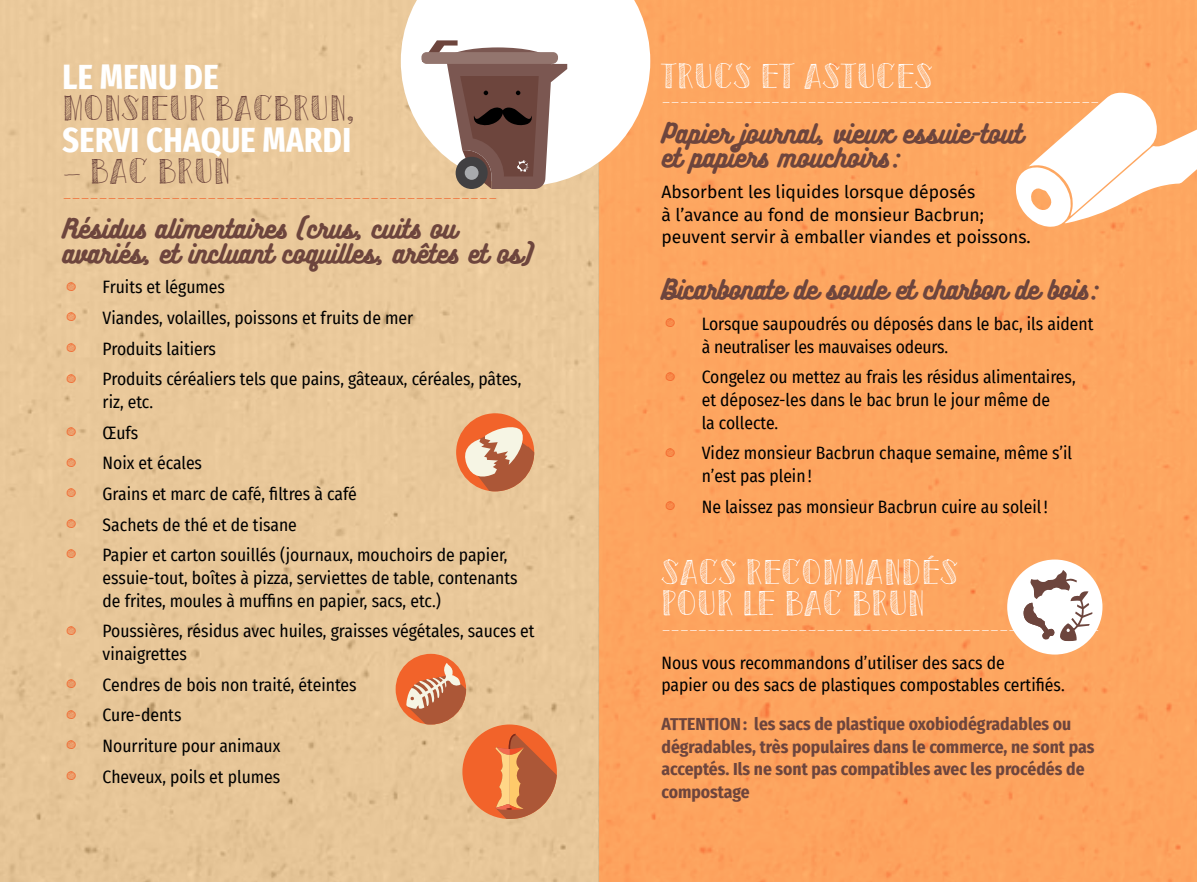
<style>
.page{position:relative;width:1197px;height:882px;background:#fff}
.page>*{position:absolute;margin:0;border:0;box-sizing:border-box;transform-origin:0 0}
.t1{font:35px/31.5px "Sketch Toronto";color:#fff}
.t2{font:700 extra-condensed 35px "Fira Sans";letter-spacing:.01em;color:#fff}
.t3{font:35px "Sketch Toronto";color:#6d453d}
.t4{font:32.9px "Sketch Toronto";color:#fff}
.t5{font:32.9px "Sketch Toronto";color:#f2632a}
.t6{font:24.5px/24.5px "Bukhari Script";color:#6d453d}
.t7{font:24.5px "Bukhari Script";letter-spacing:-.02em;color:#6d453d}
.t8{font:17.5px/22.8px "Fira Sans Condensed";color:#000}
.t9{font:700 17.5px/22.8px "Fira Sans Condensed";color:#6d453d}
.t10{font:17.5px/22.8px "Fira Sans";color:#000}
.s1{font-family:"Sketch Toronto";font-size:35px;color:#f2632a}
</style>
<div class="page">
<div style="left:598px;top:0;width:599px;height:882px;background:#fda660"></div>
<svg style="left:1016px;top:93px;width:181px;height:135px"></svg>
<div style="left:1007px;top:560px;width:96px;height:95px;background:#fff;border-radius:50%"></div>
<svg style="left:1023px;top:570px;width:69px;height:71px"></svg>
<div style="left:0;top:0;width:598px;height:882px;background:#eecd9f"></div>
<svg style="left:401px;top:0;width:249px;height:186px;fill:#fff"></svg>
<svg style="left:421px;top:40px;width:146px;height:149px;background:#a38c85"></svg>
<div style="left:462px;top:725px;width:95px;height:94px;background:#f2632a;border-radius:50%"></div>
<svg style="left:495px;top:734px;width:62px;height:86px"></svg>
<div style="left:396px;top:654px;width:70px;height:71px;background:#f2632a;border-radius:50%"></div>
<svg style="left:406px;top:663px;width:60px;height:62px"></svg>
<div style="left:456px;top:413px;width:78px;height:78px;background:#f2632a;border-radius:50%"></div>
<svg style="left:462px;top:424px;width:72px;height:67px"></svg>
<h1 class="t2" style="left:63px;top:47px;width:158px">LE MENU DE</h1>
<h1 class="t3" style="left:62px;top:90px;width:294px">MONSIEUR BACBRUN,</h1>
<h1 class="t2" style="left:63px;top:110px;width:290px">SERVI CHAQUE MARDI</h1>
<h1 class="t3" style="left:62px;top:153px;width:170px">– BAC BRUN</h1>
<h2 class="t5" style="left:62px;top:178px;width:436px">------------------------------------------------</h2>
<h3 class="t6" style="left:62px;top:218px;width:472px">Résidus alimentaires (crus, cuits ou avariés, et incluant coquilles, arêtes et os)</h3>
<p class="t8" style="left:62px;top:276px;width:164px"><span class="s1">•</span> Fruits et légumes</p>
<p class="t8" style="left:62px;top:306px;width:352px"><span class="s1">•</span> Viandes, volailles, poissons et fruits de mer</p>
<p class="t8" style="left:62px;top:337px;width:155px"><span class="s1">•</span> Produits laitiers</p>
<p class="t8" style="left:103px;top:367px;width:420px;text-indent:-40px"><span class="s1">•</span> Produits céréaliers tels que pains, gâteaux, céréales, pâtes, riz, etc.</p>
<p class="t8" style="left:62px;top:421px;width:77px"><span class="s1">•</span> Œufs</p>
<p class="t8" style="left:62px;top:451px;width:141px"><span class="s1">•</span> Noix et écales</p>
<p class="t8" style="left:62px;top:482px;width:296px"><span class="s1">•</span> Grains et marc de café, filtres à café</p>
<p class="t8" style="left:62px;top:513px;width:236px"><span class="s1">•</span> Sachets de thé et de tisane</p>
<p class="t8" style="left:103px;top:543px;width:417px;text-indent:-40px"><span class="s1">•</span> Papier et carton souillés (journaux, mouchoirs de papier, essuie-tout, boîtes à pizza, serviettes de table, contenants de frites, moules à muffins en papier, sacs, etc.)</p>
<p class="t8" style="left:103px;top:619px;width:434px;text-indent:-40px"><span class="s1">•</span> Poussières, résidus avec huiles, graisses végétales, sauces et vinaigrettes</p>
<p class="t8" style="left:62px;top:673px;width:296px"><span class="s1">•</span> Cendres de bois non traité, éteintes</p>
<p class="t8" style="left:62px;top:703px;width:121px"><span class="s1">•</span> Cure-dents</p>
<p class="t8" style="left:62px;top:734px;width:220px"><span class="s1">•</span> Nourriture pour animaux</p>
<p class="t8" style="left:62px;top:765px;width:220px"><span class="s1">•</span> Cheveux, poils et plumes</p>
<h1 class="t1" style="left:662px;top:60px;width:273px">TRUCS ET ASTUCES</h1>
<h2 class="t4" style="left:662px;top:82px;width:439px">------------------------------------------------</h2>
<h3 class="t6" style="left:662px;top:122px;width:362px">Papier journal, vieux essuie-tout et papiers mouchoirs :</h3>
<p class="t10" style="left:662px;top:180px;width:371px">Absorbent les liquides lorsque déposés<br>à l’avance au fond de monsieur Bacbrun; peuvent servir à emballer viandes et poissons.</p>
<h3 class="t7" style="left:662px;top:276px;width:439px">Bicarbonate de soude et charbon de bois:</h3>
<p class="t8" style="left:702px;top:312px;width:393px;text-indent:-40px"><span class="s1">•</span> Lorsque saupoudrés ou déposés dans le bac, ils aident à neutraliser les mauvaises odeurs.</p>
<p class="t8" style="left:702px;top:365px;width:376px;text-indent:-40px"><span class="s1">•</span> Congelez ou mettez au frais les résidus alimentaires, et déposez-les dans le bac brun le jour même de<br>la collecte.</p>
<p class="t8" style="left:702px;top:441px;width:372px;text-indent:-40px"><span class="s1">•</span> Videz monsieur Bacbrun chaque semaine, même s’il n’est pas plein!</p>
<p class="t8" style="left:662px;top:495px;width:388px"><span class="s1">•</span> Ne laissez pas monsieur Bacbrun cuire au soleil!</p>
<h1 class="t1" style="left:662px;top:557px;width:299px">SACS RECOMMANDÉS<br>POUR LE BAC BRUN</h1>
<h2 class="t4" style="left:662px;top:610px;width:439px">------------------------------------------------</h2>
<p class="t8" style="left:662px;top:651px;width:405px">Nous vous recommandons d’utiliser des sacs de<br>papier ou des sacs de plastiques compostables certifiés.</p>
<p class="t9" style="left:662px;top:711px;width:434px">ATTENTION: les sacs de plastique oxobiodégradables ou dégradables, très populaires dans le commerce, ne sont pas acceptés. Ils ne sont pas compatibles avec les procédés de compostage</p>
</div>
